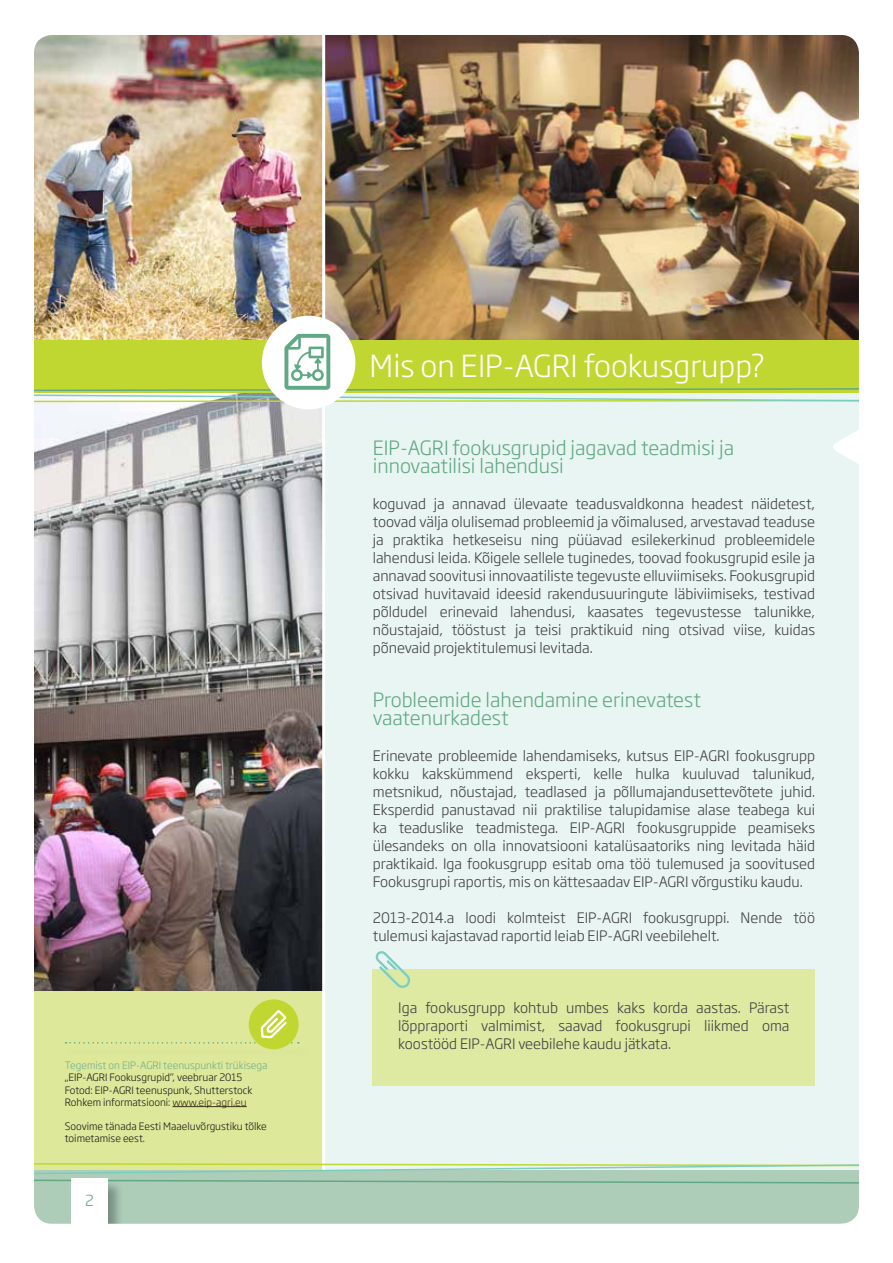
<style>
.page{position:relative;width:893px;height:1263px;background:#fff}
.page>*{position:absolute;margin:0;border:0;box-sizing:border-box;transform-origin:0 0}
.t1{font:300 30px "Soho Gothic Pro";color:#fff}
.t2{font:300 19.5px/18px "Soho Gothic Pro";color:#61a984}
.t3{font:300 15px "Soho Gothic Pro";color:#61a984}
.t4{font:300 14.25px/18px "Soho Gothic Pro";color:#414042;text-align:justify}
.t5{font:300 10.05px/12.1px "Soho Gothic Pro";color:#1a1a1a}
.t6{font:300 10.05px "Soho Gothic Pro";color:#72af8e}
.s1{color:#3c3118}
</style>
<div class="page">
<img style="left:34px;top:35px;width:825px;height:1189px">
<p class="t6" style="left:65px;top:1058px;width:204px">Tegemist on EIP-AGRI teenuspunkti trükisega</p>
<p class="t5" style="left:65px;top:1071px;width:189px">„EIP-AGRI Fookusgrupid“, veebruar 2015<br>Fotod: EIP-AGRI teenuspunk, Shutterstock<br>Rohkem informatsiooni: <span class="s1">www.eip-agri.eu</span></p>
<p class="t5" style="left:65px;top:1119px;width:204px">Soovime tänada Eesti Maaeluvõrgustiku tõlke toimetamise eest.</p>
<p class="t3" style="left:85px;top:1188px;width:10px">2</p>
<h1 class="t1" style="left:370px;top:343px;width:397px">Mis on EIP-AGRI fookusgrupp?</h1>
<h2 class="t2" style="left:373px;top:438px;width:363px">EIP-AGRI fookusgrupid jagavad teadmisi ja innovaatilisi lahendusi</h2>
<p class="t4" style="left:373px;top:494px;width:444px">koguvad ja annavad ülevaate teadusvaldkonna headest näidetest, toovad välja olulisemad probleemid ja võimalused, arvestavad teaduse ja praktika hetkeseisu ning püüavad esilekerkinud probleemidele lahendusi leida. Kõigele sellele tuginedes, toovad fookusgrupid esile ja annavad soovitusi innovaatiliste tegevuste elluviimiseks. Fookusgrupid otsivad huvitavaid ideesid rakendusuuringute läbiviimiseks, testivad põldudel erinevaid lahendusi, kaasates tegevustesse talunikke, nõustajaid, tööstust ja teisi praktikuid ning otsivad viise, kuidas põnevaid projektitulemusi levitada.</p>
<h2 class="t2" style="left:373px;top:690px;width:330px">Probleemide lahendamine erinevatest vaatenurkadest</h2>
<p class="t4" style="left:373px;top:746px;width:444px">Erinevate probleemide lahendamiseks, kutsus EIP-AGRI fookusgrupp kokku kakskümmend eksperti, kelle hulka kuuluvad talunikud, metsnikud, nõustajad, teadlased ja põllumajandusettevõtete juhid.<br>Eksperdid panustavad nii praktilise talupidamise alase teabega kui ka teaduslike teadmistega. EIP-AGRI fookusgruppide peamiseks ülesandeks on olla innovatsiooni katalüsaatoriks ning levitada häid praktikaid. Iga fookusgrupp esitab oma töö tulemused ja soovitused Fookusgrupi raportis, mis on kättesaadav EIP-AGRI võrgustiku kaudu.</p>
<p class="t4" style="left:373px;top:908px;width:444px">2013-2014.a loodi kolmteist EIP-AGRI fookusgruppi. Nende töö tulemusi kajastavad raportid leiab EIP-AGRI veebilehelt.</p>
<p class="t4" style="left:398px;top:998px;width:393px">Iga fookusgrupp kohtub umbes kaks korda aastas. Pärast lõppraporti valmimist, saavad fookusgrupi liikmed oma koostööd EIP-AGRI veebilehe kaudu jätkata.</p>
</div>
